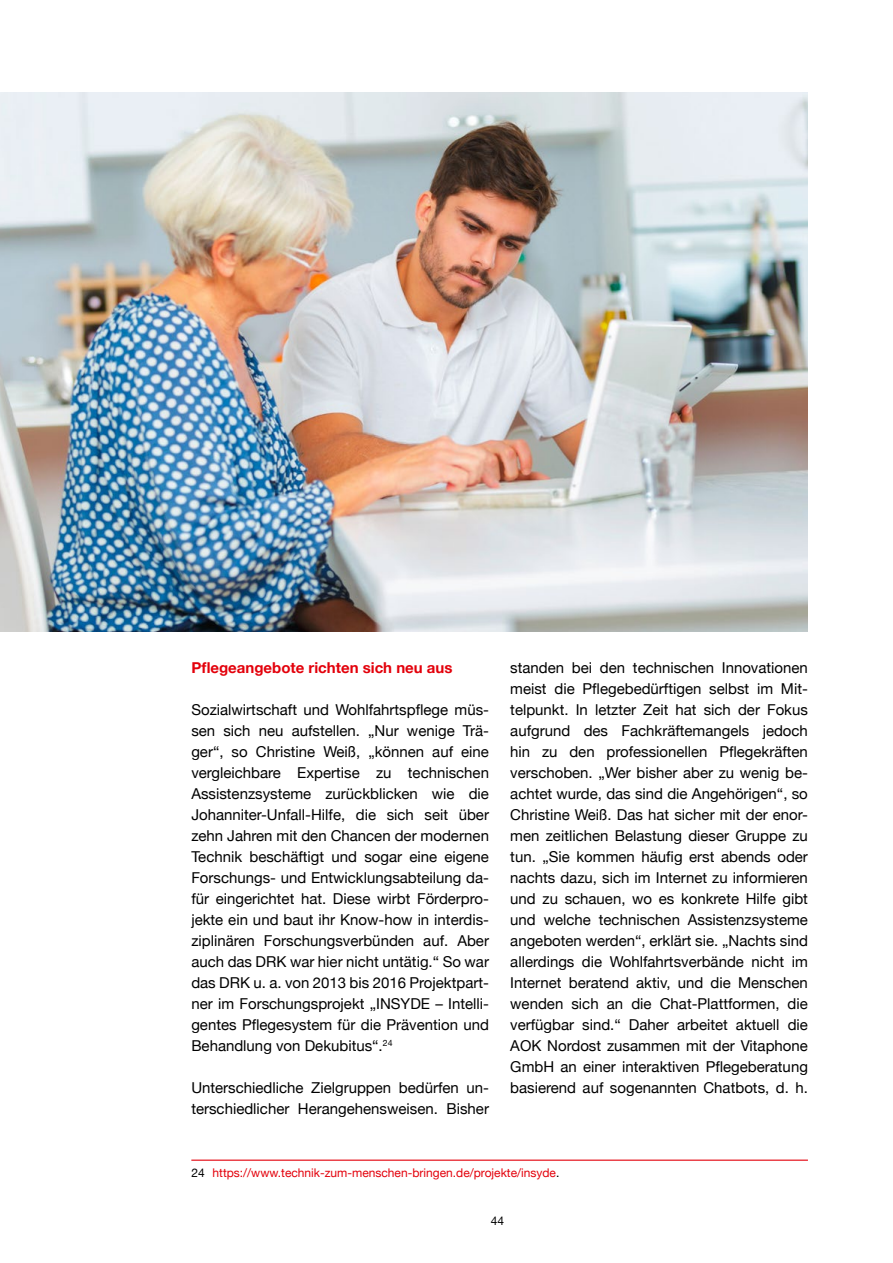
<style>
.page{position:relative;width:893px;height:1263px;background:#fff}
.page>*{position:absolute;margin:0;border:0;box-sizing:border-box;transform-origin:0 0}
.t1{font:15px/21px "Helvetica Neue";color:#000;text-align:justify}
.t2{font:700 15px "Helvetica Neue";color:#e3000b}
.Fußnote{font:12px "Helvetica Neue";color:#e3000b}
.t3{font:12px "Helvetica Neue";color:#000}
.s1{color:#000}
</style>
<div class="page">
<hr style="left:191px;top:1159px;width:617px;height:2px;background:#e3000b">
<img style="left:0;top:93px;width:808px;height:538px">
<p class="t2" style="left:191px;top:656px;width:263px">Pflegeangebote richten sich neu aus</p>
<p class="t1" style="left:191px;top:700px;width:299px">Sozialwirtschaft und Wohlfahrtspflege müs&shy;sen sich neu aufstellen. „Nur wenige Trä&shy;ger“, so Christine Weiß, „können auf eine vergleichbare Expertise zu technischen Assistenzsysteme zurückblicken wie die Johanniter-Unfall-Hilfe, die sich seit über zehn Jahren mit den Chancen der modernen Technik beschäftigt und sogar eine eigene Forschungs- und Entwicklungsabteilung da&shy;für eingerichtet hat. Diese wirbt Förderpro&shy;jekte ein und baut ihr Know-how in interdis&shy;ziplinären Forschungsverbünden auf. Aber auch das DRK war hier nicht untätig.“ So war das DRK u. a. von 2013 bis 2016 Projektpart&shy;ner im Forschungsprojekt „INSYDE – Intelli&shy;gentes Pflegesystem für die Prävention und Behandlung von Dekubitus“.<sup>24</sup></p>
<p class="t1" style="left:191px;top:1078px;width:299px">Unterschiedliche Zielgruppen bedürfen un&shy;terschiedlicher Herangehensweisen. Bisher</p>
<p class="t1" style="left:510px;top:658px;width:299px">standen bei den technischen Innovationen meist die Pflegebedürftigen selbst im Mit&shy;telpunkt. In letzter Zeit hat sich der Fokus aufgrund des Fachkräftemangels jedoch hin zu den professionellen Pflegekräften verschoben. „Wer bisher aber zu wenig be&shy;achtet wurde, das sind die Angehörigen“, so Christine Weiß. Das hat sicher mit der enor&shy;men zeitlichen Belastung dieser Gruppe zu tun. „Sie kommen häufig erst abends oder nachts dazu, sich im Internet zu informieren und zu schauen, wo es konkrete Hilfe gibt und welche technischen Assistenzsysteme angeboten werden“, erklärt sie. „Nachts sind allerdings die Wohlfahrtsverbände nicht im Internet beratend aktiv, und die Menschen wenden sich an die Chat-Plattformen, die verfügbar sind.“ Daher arbeitet aktuell die AOK Nordost zusammen mit der Vitaphone GmbH an einer interaktiven Pflegeberatung basierend auf sogenannten Chatbots, d. h.</p>
<p class="Fußnote" style="left:191px;top:1164px;width:369px"><span class="s1">24</span> https://www.technik-zum-menschen-bringen.de/projekte/insyde<span class="s1">.</span></p>
<p class="t3" style="left:491px;top:1212px;width:15px">44</p>
</div>
